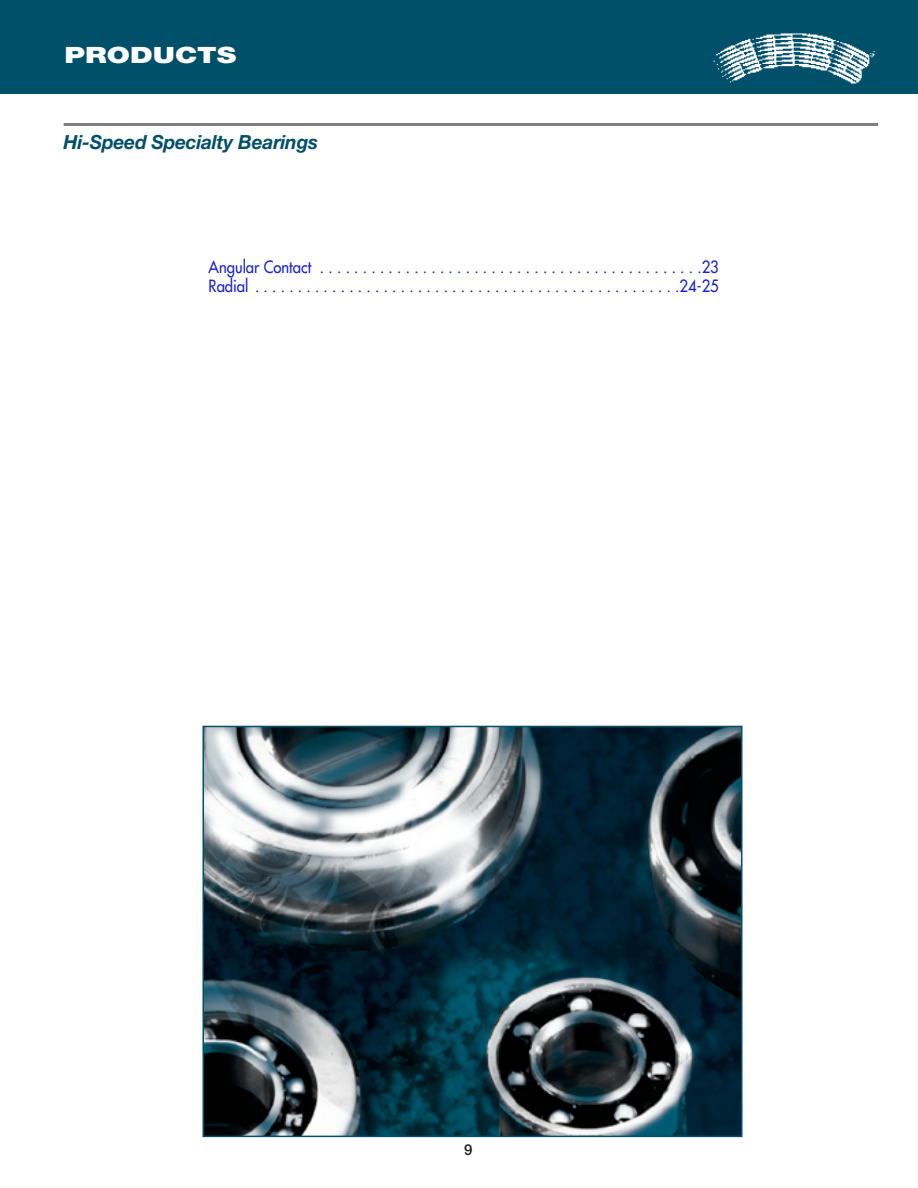
<style>
.page{position:relative;width:918px;height:1188px;background:#fff}
.page>*{position:absolute;margin:0;border:0;box-sizing:border-box;transform-origin:0 0}
.t1{font:900 22.5px "Helvetica Neue";color:#fff;scale:1.3 1}
.t2{font:italic 700 19.5px "Helvetica Neue";letter-spacing:-.01em;color:#00506a}
.t3{font:16.5px/19.5px "Futura";color:#1822cd;scale:.9 1}
.t4{font:500 15px "Helvetica Neue";color:#231f20}
</style>
<div class="page">
<div style="left:0;top:0;width:918px;height:94px;background:#00506a"></div>
<hr style="left:64px;top:123px;width:814px;height:3px;background:#808080">
<img style="left:205px;top:729px;width:534px;height:405px">
<div style="left:202px;top:726px;width:540px;height:411px;border:2px solid #00506a"></div>
<h1 class="t1" style="left:65px;top:46px;width:134px">PRODUCTS</h1>
<p class="t2" style="left:64px;top:135px;width:256px">Hi-Speed Specialty Bearings</p>
<p class="t3" style="left:209px;top:258px;width:568px">Angular Contact . . . . . . . . . . . . . . . . . . . . . . . . . . . . . . . . . . . . . . . . . . . . .23<br>Radial . . . . . . . . . . . . . . . . . . . . . . . . . . . . . . . . . . . . . . . . . . . . . . . . . .24-25</p>
<p class="t4" style="left:464px;top:1144px;width:10px">9</p>
</div>
